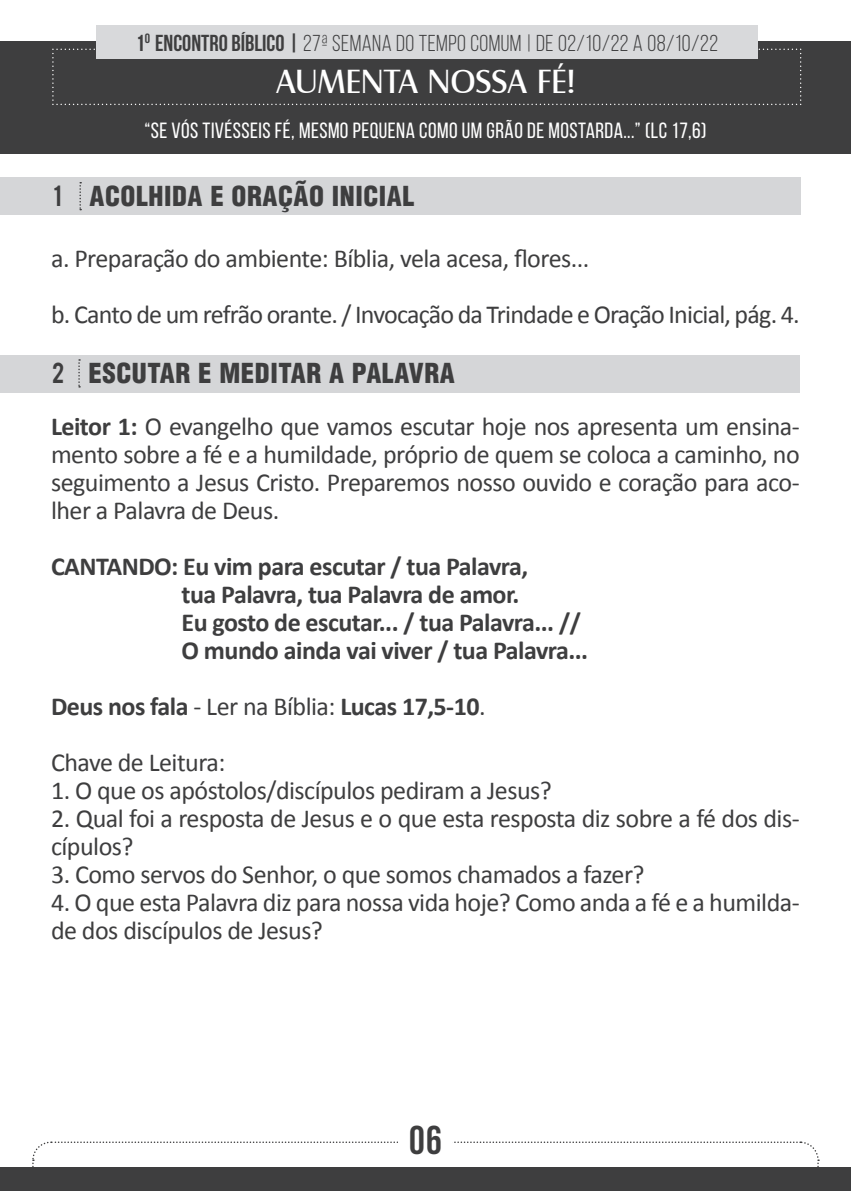
<style>
.page{position:relative;width:851px;height:1191px;background:#fff}
.page>*{position:absolute;margin:0;border:0;box-sizing:border-box;transform-origin:0 0}
.t1{font:700 40px "Bebas Neue";color:#3e3e3f}
.t2{font:34.6px "Castle T";letter-spacing:-.005em;color:#fff}
.t3{font:900 condensed 26.8px "Helvetica";letter-spacing:.02em;color:#3e3e3f}
.t4{font:26px/28px "Calibri";letter-spacing:-.02em;color:#3e3e3f}
.t5{font:700 26px/28px "Calibri";letter-spacing:-.02em;color:#3e3e3f}
.t6{font:23px "Bebas Neue";letter-spacing:.02em;color:#3e3e3f}
.t7{font:22px "Bebas Neue";letter-spacing:.02em;color:#fff}
.s1{font-weight:700}
.s2{font-family:"Bebas";font-weight:400;font-stretch:normal;font-size:23px}
</style>
<div class="page">
<svg style="left:32px;top:1141px;width:787px;height:25px"></svg>
<div style="left:398px;top:1111px;width:55px;height:55px;background:#fff;border-radius:50%"></div>
<div style="left:0;top:1166px;width:850px;height:25px;background:#3e3e3f"></div>
<div style="left:0;top:41px;width:850px;height:112px;background:#3e3e3f"></div>
<svg style="left:52px;top:49px;width:749px;height:56px"></svg>
<div style="left:96px;top:26px;width:661px;height:33px;background:#d8d9db"></div>
<div style="left:0;top:177px;width:800px;height:38px;background:#d5d6d8"></div>
<svg style="left:79px;top:182px;width:2px;height:28px"></svg>
<div style="left:0;top:355px;width:799px;height:37px;background:#d5d6d8"></div>
<svg style="left:78px;top:359px;width:2px;height:28px"></svg>
<p class="t6" style="left:136px;top:31px;width:583px"><span class="s1">1</span><sup>O</sup> <span class="s1">ENCONTRO BÍBLICO |</span> 27ª SEMANA DO TEMPO COMUM | De 02/10/22 A 08/10/22</p>
<h2 class="t2" style="left:276px;top:62px;width:301px">AUMENTA NOSSA FÉ!</h2>
<p class="t7" style="left:144px;top:119px;width:563px">“SE VÓS TIVÉSSEIS FÉ, MESMO PEQUENA COMO UM GRÃO DE MOSTARDA...” (LC 17,6)</p>
<p class="t3" style="left:53px;top:179px;width:362px"><span class="s2">1</span> ACOLHIDA E ORAÇÃO INICIAL</p>
<p class="t4" style="left:51px;top:230px;width:750px;line-height:56px">a. Preparação do ambiente: Bíblia, vela acesa, flores...<br>b. Canto de um refrão orante. / Invocação da Trindade e Oração Inicial, pág. 4.</p>
<p class="t3" style="left:52px;top:356px;width:404px"><span class="s2">2</span> ESCUTAR E MEDITAR A PALAVRA</p>
<p class="t4" style="left:51px;top:412px;width:750px;text-align:justify"><span class="s1">Leitor 1:</span> O evangelho que vamos escutar hoje nos apresenta um ensina&shy;mento sobre a fé e a humildade, próprio de quem se coloca a caminho, no seguimento a Jesus Cristo. Preparemos nosso ouvido e coração para aco&shy;lher a Palavra de Deus.</p>
<p class="t5" style="left:181px;top:552px;width:408px;text-indent:-130px">CANTANDO: Eu vim para escutar / tua Palavra,<br>tua Palavra, tua Palavra de amor.<br>Eu gosto de escutar... / tua Palavra... // O mundo ainda vai viver / tua Palavra...</p>
<p class="t4" style="left:51px;top:678px;width:436px;line-height:56px"><span class="s1">Deus nos fala</span> - Ler na Bíblia: <span class="s1">Lucas 17,5-10</span>.<br>Chave de Leitura:</p>
<p class="t4" style="left:51px;top:776px;width:502px">1. O que os apóstolos/discípulos pediram a Jesus?</p>
<p class="t4" style="left:51px;top:804px;width:750px">2. Qual foi a resposta de Jesus e o que esta resposta diz sobre a fé dos dis&shy;cípulos?</p>
<p class="t4" style="left:51px;top:860px;width:595px">3. Como servos do Senhor, o que somos chamados a fazer?</p>
<p class="t4" style="left:51px;top:888px;width:750px">4. O que esta Palavra diz para nossa vida hoje? Como anda a fé e a humilda&shy;de dos discípulos de Jesus?</p>
<h1 class="t1" style="left:409px;top:1118px;width:34px">06</h1>
</div>
